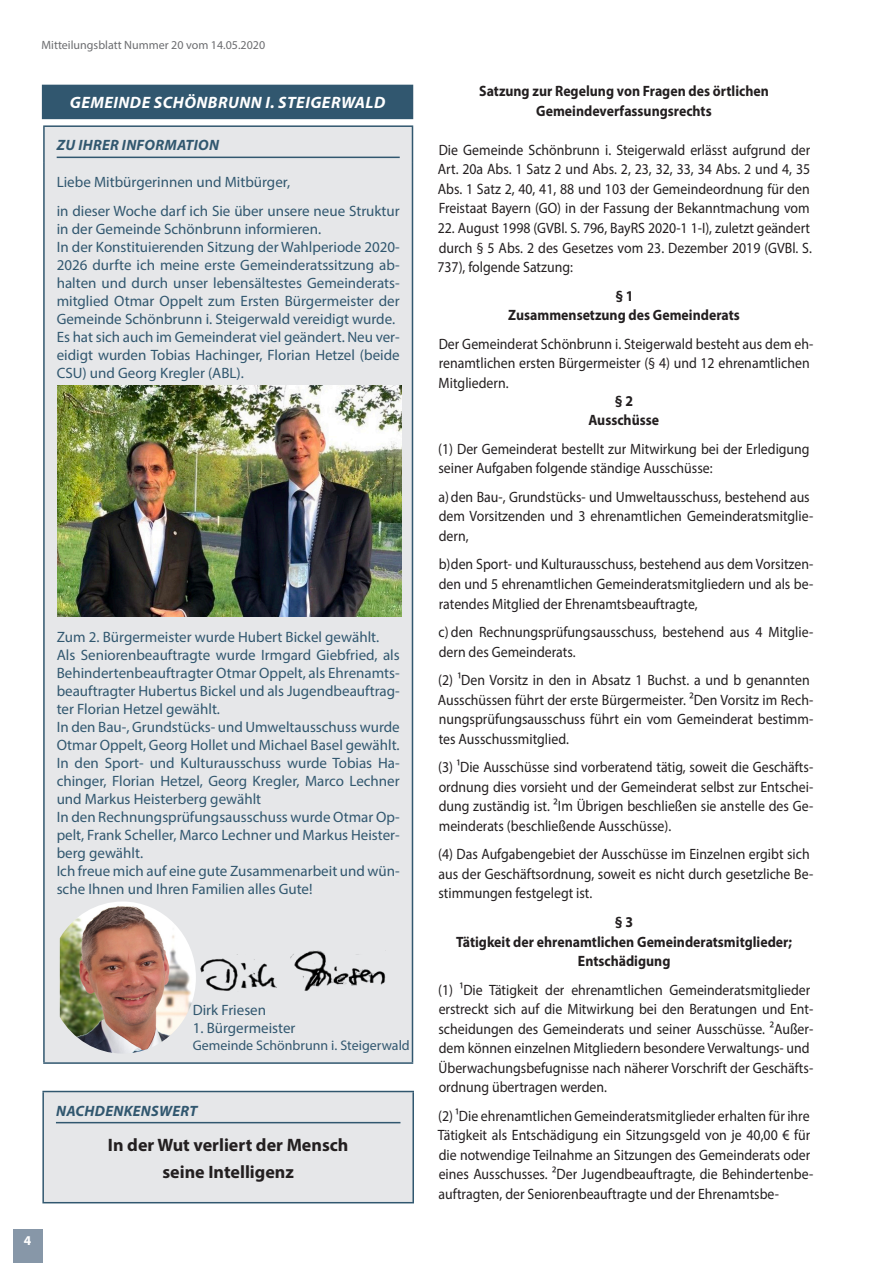
<style>
.page{position:relative;width:872px;height:1263px;background:#fff}
.page>*{position:absolute;margin:0;border:0;box-sizing:border-box;transform-origin:0 0}
.Einladung{font:700 18px "Myriad Pro";color:#231f20}
.Rubrik{font:italic 700 16.5px "Myriad Pro";letter-spacing:.03em;color:#fff}
.Fließtext{font:15px/19.5px "Myriad Pro";color:#231f20;scale:.92 1}
.Fließtext-2{font:15px/18px "Myriad Pro";color:#31576f;text-align:justify}
.Fließtext-3{font:700 15px "Myriad Pro";color:#231f20;scale:.92 1}
.Überschrift_H1{font:italic 700 15px "Myriad Pro";letter-spacing:.02em;color:#31576f}
.Fließtext-4{font:13.95px "Myriad Pro";color:#31576f}
.t1{font:700 13.5px "Myriad Pro";color:#fff}
.t2{font:12px "Myriad Pro";color:#6c6d70}
</style>
<div class="page">
<div style="left:42px;top:85px;width:371px;height:34px;background:#31576f"></div>
<div style="left:45px;top:127px;width:367px;height:935px;background:#e6e7e9"></div>
<hr style="left:43px;top:127px;width:2px;height:36px;background:#31576f">
<hr style="left:43px;top:163px;width:2px;height:899px;background:#31576f">
<hr style="left:43px;top:125px;width:370px;height:2px;background:#31576f">
<hr style="left:412px;top:127px;width:1px;height:36px;background:#31576f">
<hr style="left:412px;top:163px;width:1px;height:899px;background:#31576f">
<hr style="left:43px;top:1062px;width:370px;height:2px;background:#31576f">
<hr style="left:57px;top:157px;width:343px;height:1px;background:#31576f">
<img style="left:60px;top:901px;width:136px;height:152px">
<img style="left:201px;top:951px;width:185px;height:40px">
<img style="left:57px;top:386px;width:344px;height:231px">
<div style="left:43px;top:1091px;width:370px;height:112px;background:#e6e7e9"></div>
<hr style="left:42px;top:1092px;width:2px;height:110px;background:#31576f">
<hr style="left:42px;top:1091px;width:372px;height:1px;background:#31576f">
<hr style="left:412px;top:1092px;width:2px;height:110px;background:#31576f">
<hr style="left:42px;top:1202px;width:372px;height:1px;background:#31576f">
<hr style="left:56px;top:1122px;width:344px;height:1px;background:#31576f">
<div style="left:13px;top:1229px;width:30px;height:34px;background:#8797a8"></div>
<p class="t2" style="left:41px;top:38px;width:225px">Mitteilungsblatt Nummer 20 vom 14.05.2020</p>
<p class="Rubrik" style="left:70px;top:92px;width:317px">GEMEINDE SCHÖNBRUNN I. STEIGERWALD</p>
<p class="Überschrift_H1" style="left:57px;top:135px;width:164px">ZU IHRER INFORMATION</p>
<p class="Fließtext-2" style="left:57px;top:173px;width:235px">Liebe Mitbürgerinnen und Mitbürger,</p>
<p class="Fließtext-2" style="left:57px;top:201px;width:344px">in dieser Woche darf ich Sie über unsere neue Struktur in der Gemeinde Schönbrunn informieren.</p>
<p class="Fließtext-2" style="left:57px;top:237px;width:344px">In der Konstituierenden Sitzung der Wahlperiode 2020- 2026 durfte ich meine erste Gemeinderatssitzung ab&shy;halten und durch unser lebensältestes Gemeinderats&shy;mitglied Otmar Oppelt zum Ersten Bürgermeister der Gemeinde Schönbrunn i. Steigerwald vereidigt wurde.</p>
<p class="Fließtext-2" style="left:57px;top:327px;width:344px">Es hat sich auch im Gemeinderat viel geändert. Neu ver&shy;eidigt wurden Tobias Hachinger, Florian Hetzel (beide CSU) und Georg Kregler (ABL).</p>
<p class="Fließtext-2" style="left:57px;top:627px;width:324px">Zum 2. Bürgermeister wurde Hubert Bickel gewählt.</p>
<p class="Fließtext-2" style="left:57px;top:645px;width:344px">Als Seniorenbeauftragte wurde Irmgard Giebfried, als Behindertenbeauftragter Otmar Oppelt, als Ehrenamts&shy;beauftragter Hubertus Bickel und als Jugendbeauftrag&shy;ter Florian Hetzel gewählt.</p>
<p class="Fließtext-2" style="left:57px;top:717px;width:344px">In den Bau-, Grundstücks- und Umweltausschuss wurde<br>Otmar Oppelt, Georg Hollet und Michael Basel gewählt.</p>
<p class="Fließtext-2" style="left:57px;top:753px;width:344px">In den Sport- und Kulturausschuss wurde Tobias Ha&shy;chinger, Florian Hetzel, Georg Kregler, Marco Lechner und Markus Heisterberg gewählt</p>
<p class="Fließtext-2" style="left:57px;top:807px;width:344px">In den Rechnungsprüfungsausschuss wurde Otmar Op&shy;pelt, Frank Scheller, Marco Lechner und Markus Heister&shy;berg gewählt.</p>
<p class="Fließtext-2" style="left:57px;top:861px;width:344px">Ich freue mich auf eine gute Zusammenarbeit und wün&shy;sche Ihnen und Ihren Familien alles Gute!</p>
<p class="t1" style="left:24px;top:1231px;width:9px">4</p>
<p class="Fließtext-2" style="left:193px;top:1001px;width:75px">Dirk Friesen</p>
<p class="Fließtext-2" style="left:193px;top:1019px;width:104px">1. Bürgermeister</p>
<p class="Fließtext-4" style="left:193px;top:1037px;width:219px">Gemeinde Schönbrunn i. Steigerwald</p>
<p class="Überschrift_H1" style="left:56px;top:1101px;width:143px">NACHDENKENSWERT</p>
<p class="Einladung" style="left:108px;top:1133px;width:242px">In der Wut verliert der Mensch</p>
<p class="Einladung" style="left:162px;top:1160px;width:133px">seine Intelligenz</p>
<p class="Fließtext-3" style="left:479px;top:81px;width:316px">Satzung zur Regelung von Fragen des örtlichen</p>
<p class="Fließtext-3" style="left:536px;top:101px;width:192px">Gemeindeverfassungsrechts</p>
<p class="Fließtext" style="left:438px;top:140px;width:406px;text-align:justify">Die Gemeinde Schönbrunn i. Steigerwald erlässt aufgrund der Art. 20a Abs. 1 Satz 2 und Abs. 2, 23, 32, 33, 34 Abs. 2 und 4, 35<br>Abs. 1 Satz 2, 40, 41, 88 und 103 der Gemeindeordnung für den Freistaat Bayern (GO) in der Fassung der Bekanntmachung vom</p>
<p class="Fließtext" style="left:437px;top:218px;width:408px">22. August 1998 (GVBl. S. 796, BayRS 2020-1 1-I), zuletzt geändert durch § 5 Abs. 2 des Gesetzes vom 23. Dezember 2019 (GVBl. S.<br>737), folgende Satzung:</p>
<p class="Fließtext-3" style="left:615px;top:286px;width:21px">§ 1</p>
<p class="Fließtext-3" style="left:508px;top:305px;width:253px">Zusammensetzung des Gemeinderats</p>
<p class="Fließtext" style="left:438px;top:334px;width:409px">Der Gemeinderat Schönbrunn i. Steigerwald besteht aus dem eh&shy;renamtlichen ersten Bürgermeister (§ 4) und 12 ehrenamtlichen<br>Mitgliedern.</p>
<p class="Fließtext-3" style="left:615px;top:391px;width:21px">§ 2</p>
<p class="Fließtext-3" style="left:588px;top:410px;width:78px">Ausschüsse</p>
<p class="Fließtext" style="left:438px;top:439px;width:405px">(1) Der Gemeinderat bestellt zur Mitwirkung bei der Erledigung seiner Aufgaben folgende ständige Ausschüsse:</p>
<p class="Fließtext" style="left:438px;top:487px;width:409px">a)den Bau-, Grundstücks- und Umweltausschuss, bestehend aus dem Vorsitzenden und 3 ehrenamtlichen Gemeinderatsmitglie&shy;dern,</p>
<p class="Fließtext" style="left:439px;top:554px;width:408px;text-align:justify">b)den Sport- und Kulturausschuss, bestehend aus dem Vorsitzen&shy;den und 5 ehrenamtlichen Gemeinderatsmitgliedern und als be&shy;ratendes Mitglied der Ehrenamtsbeauftragte,</p>
<p class="Fließtext" style="left:438px;top:622px;width:409px">c) den Rechnungsprüfungsausschuss, bestehend aus 4 Mitglie&shy;dern des Gemeinderats.</p>
<p class="Fließtext" style="left:438px;top:670px;width:409px">(2) 1Den Vorsitz in den in Absatz 1 Buchst. a und b genannten Ausschüssen führt der erste Bürgermeister. 2Den Vorsitz im Rech&shy;nungsprüfungsausschuss führt ein vom Gemeinderat bestimm&shy;tes Ausschussmitglied.</p>
<p class="Fließtext" style="left:438px;top:757px;width:409px;text-align:justify">(3) 1Die Ausschüsse sind vorberatend tätig, soweit die Geschäfts&shy;ordnung dies vorsieht und der Gemeinderat selbst zur Entschei&shy;dung zuständig ist. 2Im Übrigen beschließen sie anstelle des Ge&shy;meinderats (beschließende Ausschüsse).</p>
<p class="Fließtext" style="left:438px;top:844px;width:409px">(4) Das Aufgabengebiet der Ausschüsse im Einzelnen ergibt sich aus der Geschäftsordnung, soweit es nicht durch gesetzliche Be&shy;stimmungen festgelegt ist.</p>
<p class="Fließtext-3" style="left:615px;top:912px;width:21px">§ 3</p>
<p class="Fließtext-3" style="left:456px;top:932px;width:366px">Tätigkeit der ehrenamtlichen Gemeinderatsmitglieder;</p>
<p class="Fließtext-3" style="left:578px;top:951px;width:102px">Entschädigung</p>
<p class="Fließtext" style="left:438px;top:979px;width:409px">(1) 1Die Tätigkeit der ehrenamtlichen Gemeinderatsmitglieder erstreckt sich auf die Mitwirkung bei den Beratungen und Ent&shy;scheidungen des Gemeinderats und seiner Ausschüsse. 2Außer&shy;dem können einzelnen Mitgliedern besondere Verwaltungs- und Überwachungsbefugnisse nach näherer Vorschrift der Geschäfts&shy;ordnung übertragen werden.</p>
<p class="Fließtext" style="left:438px;top:1106px;width:409px">(2) 1Die ehrenamtlichen Gemeinderatsmitglieder erhalten für ihre Tätigkeit als Entschädigung ein Sitzungsgeld von je 40,00 € für die notwendige Teilnahme an Sitzungen des Gemeinderats oder eines Ausschusses. 2Der Jugendbeauftragte, die Behindertenbe&shy;auftragten, der Seniorenbeauftragte und der Ehrenamtsbe-</p>
</div>
